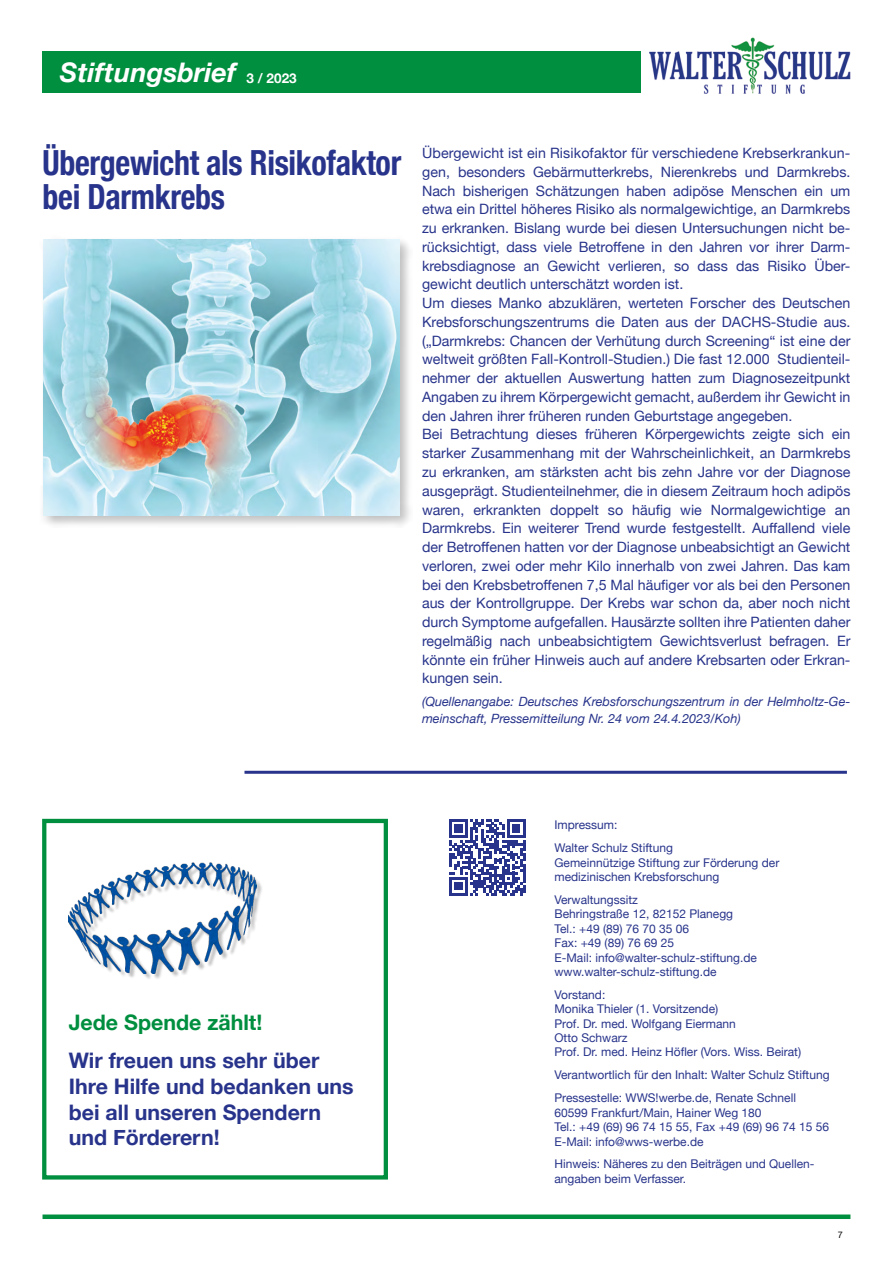
<style>
.page{position:relative;width:893px;height:1263px;background:#fff}
.page>*{position:absolute;margin:0;border:0;box-sizing:border-box;transform-origin:0 0}
.t1{font:700 condensed 34.65px/34.5px "Helvetica Neue";letter-spacing:-.01em;color:#28348b;scale:.92 1}
.t2{font:italic 700 27px "Helvetica Neue";color:#fff}
.t3{font:700 21.45px/25.7px "Helvetica Neue";color:#28348b}
.t4{font:700 21.45px "Helvetica Neue";color:#008e3f}
.t5{font:14.25px/18.8px "Helvetica Neue";color:#28348b}
.t6{font:italic 12.75px/16.5px "Helvetica Neue";color:#28348b}
.t7{font:12px/14.4px "Helvetica Neue";color:#28348b}
.t8{font:9px "Helvetica Neue";color:#000}
.s1{font-style:normal;font-size:13.5px}
</style>
<div class="page">
<img style="left:649px;top:38px;width:202px;height:55px">
<div style="left:43px;top:51px;width:598px;height:41px;background:#008e3f"></div>
<div style="left:43px;top:1214px;width:807px;height:5px;background:#008e3f"></div>
<div style="left:39px;top:236px;width:374px;height:292px;background:#000;opacity:.25"></div>
<img style="left:43px;top:239px;width:357px;height:276px">
<hr style="left:244px;top:771px;width:603px;height:3px;background:#28348b">
<svg style="left:449px;top:819px;width:76px;height:76px"></svg>
<div style="left:70px;top:864px;width:193px;height:116px;background:#000;opacity:.25"></div>
<img style="left:69px;top:862px;width:187px;height:112px">
<div style="left:42px;top:819px;width:346px;height:360px;border:4px solid #008e3f"></div>
<h2 class="t2" style="left:60px;top:51px;width:238px">Stiftungsbrief <span class="s1">3 / 2023</span></h2>
<h1 class="t1" style="left:43px;top:143px;width:391px">Übergewicht als Risikofaktor bei Darmkrebs</h1>
<p class="t5" style="left:422px;top:145px;width:430px">Übergewicht ist ein Risikofaktor für verschiedene Krebserkrankun&shy;gen, besonders Gebärmutterkrebs, Nierenkrebs und Darmkrebs.<br>Nach bisherigen Schätzungen haben adipöse Menschen ein um etwa ein Drittel höheres Risiko als normalgewichtige, an Darmkrebs zu erkranken. Bislang wurde bei diesen Untersuchungen nicht be&shy;rücksichtigt, dass viele Betroffene in den Jahren vor ihrer Darm&shy;krebsdiagnose an Gewicht verlieren, so dass das Risiko Über&shy;gewicht deutlich unterschätzt worden ist.<br>Um dieses Manko abzuklären, werteten Forscher des Deutschen Krebsforschungszentrums die Daten aus der DACHS-Studie aus. („Darmkrebs: Chancen der Verhütung durch Screening“ ist eine der weltweit größten Fall-Kontroll-Studien.) Die fast 12.000 Studienteil&shy;nehmer der aktuellen Auswertung hatten zum Diagnosezeitpunkt Angaben zu ihrem Körpergewicht gemacht, außerdem ihr Gewicht in den Jahren ihrer früheren runden Geburtstage angegeben.<br>Bei Betrachtung dieses früheren Körpergewichts zeigte sich ein starker Zusammenhang mit der Wahrscheinlichkeit, an Darmkrebs zu erkranken, am stärksten acht bis zehn Jahre vor der Diagnose ausgeprägt. Studienteilnehmer, die in diesem Zeitraum hoch adipös waren, erkrankten doppelt so häufig wie Normalgewichtige an Darmkrebs. Ein weiterer Trend wurde festgestellt. Auffallend viele der Betroffenen hatten vor der Diagnose unbeabsichtigt an Gewicht verloren, zwei oder mehr Kilo innerhalb von zwei Jahren. Das kam bei den Krebsbetroffenen 7,5 Mal häufiger vor als bei den Personen aus der Kontrollgruppe. Der Krebs war schon da, aber noch nicht durch Symptome aufgefallen. Hausärzte sollten ihre Patienten daher regelmäßig nach unbeabsichtigtem Gewichtsverlust befragen. Er könnte ein früher Hinweis auch auf andere Krebsarten oder Erkran&shy;kungen sein.</p>
<p class="t6" style="left:422px;top:694px;width:430px">(Quellenangabe: Deutsches Krebsforschungszentrum in der Helmholtz-Ge&shy;meinschaft, Pressemitteilung Nr. 24 vom 24.4.2023/Koh)</p>
<h3 class="t4" style="left:69px;top:1006px;width:195px">Jede Spende zählt!</h3>
<h3 class="t3" style="left:69px;top:1048px;width:287px">Wir freuen uns sehr über<br>Ihre Hilfe und bedanken uns bei all unseren Spendern und Förderern!</h3>
<p class="t7" style="left:554px;top:814px;width:120px;line-height:23px">Impressum:<br>Walter Schulz Stiftung</p>
<p class="t7" style="left:554px;top:856px;width:226px">Gemeinnützige Stiftung zur Förderung der medizinischen Krebsforschung</p>
<p class="t7" style="left:554px;top:893px;width:204px">Verwaltungssitz<br>Behringstraße 12, 82152 Planegg<br>Tel.: +49 (89) 76 70 35 06<br>Fax: +49 (89) 76 69 25<br>E-Mail: info@walter-schulz-stiftung.de www.walter-schulz-stiftung.de</p>
<p class="t7" style="left:554px;top:988px;width:248px">Vorstand:<br>Monika Thieler (1. Vorsitzende)<br>Prof. Dr. med. Wolfgang Eiermann<br>Otto Schwarz<br>Prof. Dr. med. Heinz Höfler (Vors. Wiss. Beirat)</p>
<p class="t7" style="left:554px;top:1064px;width:277px;line-height:23px">Verantwortlich für den Inhalt: Walter Schulz Stiftung<br>Pressestelle: WWS!werbe.de, Renate Schnell</p>
<p class="t7" style="left:554px;top:1106px;width:276px">60599 Frankfurt/Main, Hainer Weg 180<br>Tel.: +49 (69) 96 74 15 55, Fax +49 (69) 96 74 15 56<br>E-Mail: info@wws-werbe.de</p>
<p class="t7" style="left:554px;top:1158px;width:260px">Hinweis: Näheres zu den Beiträgen und Quellen&shy;angaben beim Verfasser.</p>
<p class="t8" style="left:838px;top:1228px;width:7px">7</p>
</div>
